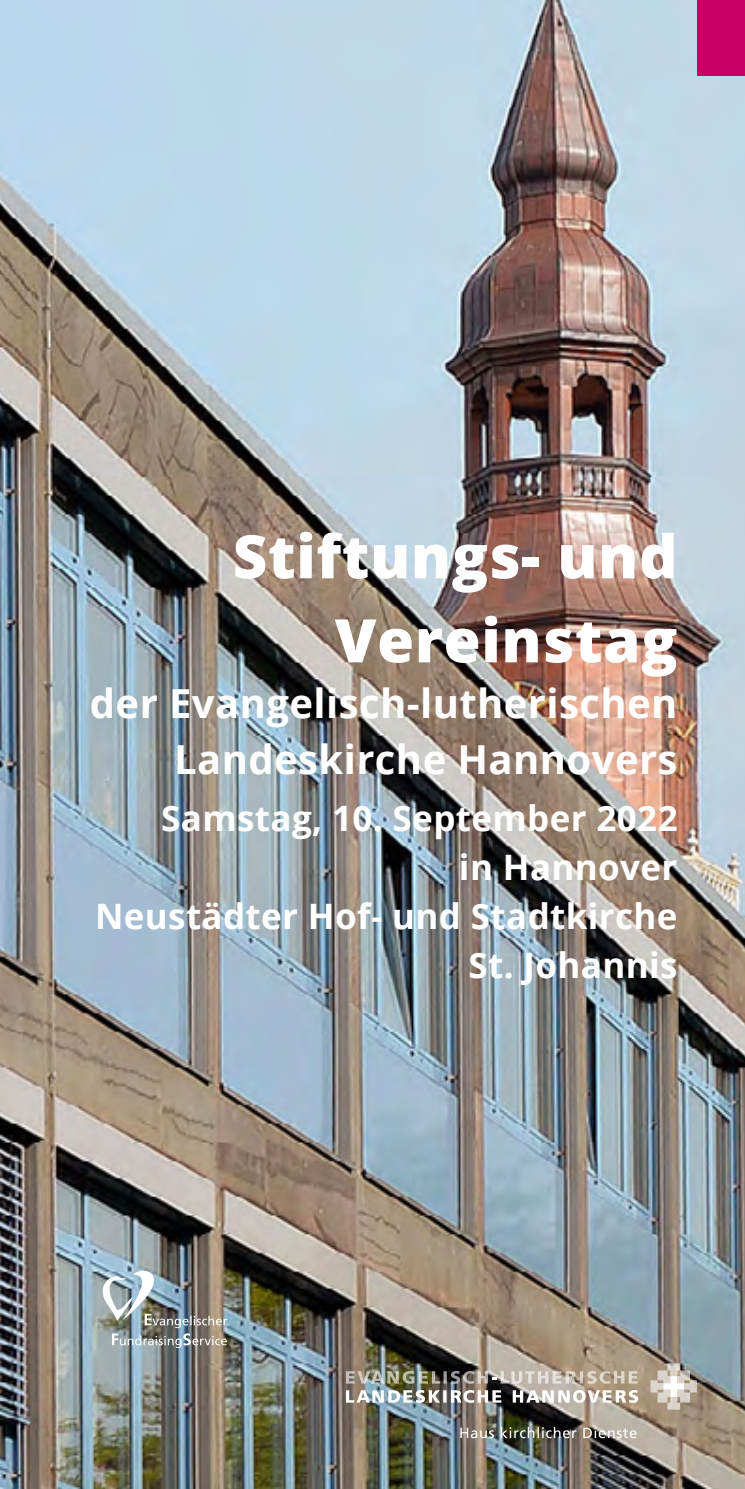
<style>
.page{position:relative;width:745px;height:1489px;background:#fff}
.page>*{position:absolute;margin:0;border:0;box-sizing:border-box;transform-origin:0 0}
.Titel_24pt_bold{font:800 60px/84px "Open Sans";letter-spacing:.01em;color:#fff;text-align:right}
.Überschrift_16pt_sem{font:700 40px/56px "Open Sans";letter-spacing:.01em;color:#fff;text-align:right}
.Überschrift_14pt_sem{font:700 35px/49px "Open Sans";letter-spacing:.01em;color:#fff;text-align:right}
</style>
<div class="page">
<img style="left:0;top:0;width:744px;height:1488px">
<div style="left:696px;top:0;width:48px;height:75px;background:#c80065"></div>
<svg style="left:460px;top:1426px;width:176px;height:11px;background:#89867c"></svg>
<svg style="left:650px;top:1363px;width:46px;height:46px;background:#c2b9ad"></svg>
<img style="left:346px;top:1389px;width:291px;height:13px">
<img style="left:345px;top:1370px;width:292px;height:13px">
<svg style="left:112px;top:1333px;width:115px;height:14px;background:#969b9a"></svg>
<img style="left:103px;top:1270px;width:124px;height:57px">
<p class="Titel_24pt_bold" style="left:232px;top:511px;width:446px">Stiftungs- und<br>Vereinstag</p>
<p class="Überschrift_16pt_sem" style="left:90px;top:674px;width:588px">der Evangelisch-lutherischen<br>Landeskirche Hannovers</p>
<p class="Überschrift_14pt_sem" style="left:161px;top:792px;width:517px">Samstag, 10. September 2022 in Hannover</p>
<p class="Überschrift_14pt_sem" style="left:95px;top:890px;width:583px">Neustädter Hof- und Stadtkirche<br>St. Johannis</p>
</div>
